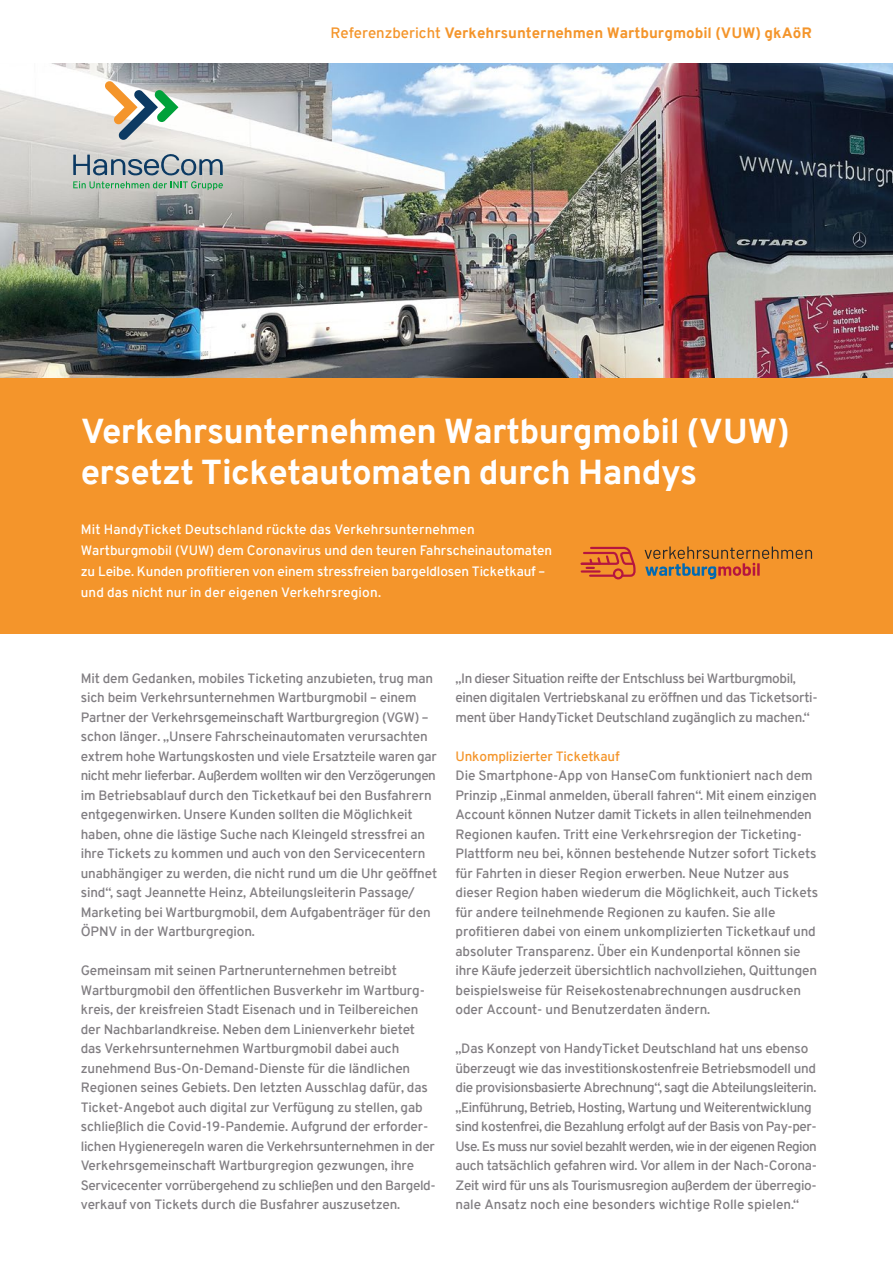
<style>
.page{position:relative;width:893px;height:1263px;background:#fff}
.page>*{position:absolute;margin:0;border:0;box-sizing:border-box;transform-origin:0 0}
.t1{font:700 34.5px/41.4px "Overpass";letter-spacing:-.015em;color:#fff}
.t2{font:700 15px "Overpass";color:#f4952b}
.t3{font:13.5px/19.5px "Overpass";letter-spacing:-.01em;color:#817e82}
.t4{font:13.5px/21px "Overpass";color:#fff}
.t5{font:13.5px "Overpass";letter-spacing:-.01em;color:#f4952b}
.s1{font-weight:400}
</style>
<div class="page">
<img style="left:0;top:64px;width:893px;height:315px">
<div style="left:0;top:379px;width:893px;height:255px;background:#f4952b"></div>
<svg style="left:645px;top:546px;width:167px;height:33px"></svg>
<svg style="left:580px;top:546px;width:56px;height:32px"></svg>
<div style="left:613px;top:568px;width:11px;height:11px;border:2px solid #b5163f;border-radius:50%"></div>
<svg style="left:104px;top:81px;width:74px;height:59px"></svg>
<svg style="left:73px;top:152px;width:150px;height:38px;background:#a4b4b2"></svg>
<p class="t2" style="left:330px;top:23px;width:483px"><span class="s1">Referenzbericht</span> Verkehrsunternehmen Wartburgmobil (VUW) gkAöR</p>
<h1 class="t1" style="left:81px;top:410px;width:711px">Verkehrsunternehmen Wartburgmobil (VUW) ersetzt Ticketautomaten durch Handys</h1>
<p class="t4" style="left:81px;top:519px;width:473px">Mit HandyTicket Deutschland rückte das Verkehrsunternehmen Wartburgmobil (VUW) dem Coronavirus und den teuren Fahrscheinautomaten zu Leibe. Kunden profitieren von einem stressfreien bargeldlosen Ticketkauf – und das nicht nur in der eigenen Verkehrsregion.</p>
<p class="t3" style="left:81px;top:668px;width:358px">Mit dem Gedanken, mobiles Ticketing anzubieten, trug man sich beim Verkehrsunternehmen Wartburgmobil – einem Partner der Verkehrsgemeinschaft Wartburgregion (VGW) – schon länger. „Unsere Fahrscheinautomaten verursachten extrem hohe Wartungskosten und viele Ersatzteile waren gar nicht mehr lieferbar. Außerdem wollten wir den Verzögerungen im Betriebsablauf durch den Ticketkauf bei den Busfahrern entgegenwirken. Unsere Kunden sollten die Möglichkeit haben, ohne die lästige Suche nach Kleingeld stressfrei an ihre Tickets zu kommen und auch von den Servicecentern unabhängiger zu werden, die nicht rund um die Uhr geöffnet sind“, sagt Jeannette Heinz, Abteilungsleiterin Passage/ Marketing bei Wartburgmobil, dem Aufgabenträger für den ÖPNV in der Wartburgregion.</p>
<p class="t3" style="left:81px;top:961px;width:356px">Gemeinsam mit seinen Partnerunternehmen betreibt Wartburgmobil den öffentlichen Busverkehr im Wartburg&shy;kreis, der kreisfreien Stadt Eisenach und in Teilbereichen der Nachbarlandkreise. Neben dem Linienverkehr bietet das Verkehrsunternehmen Wartburgmobil dabei auch zunehmend Bus-On-Demand-Dienste für die ländlichen Regionen seines Gebiets. Den letzten Ausschlag dafür, das Ticket-Angebot auch digital zur Verfügung zu stellen, gab schließlich die Covid-19-Pandemie. Aufgrund der erforder&shy;lichen Hygieneregeln waren die Verkehrsunternehmen in der Verkehrsgemeinschaft Wartburgregion gezwungen, ihre Servicecenter vorrübergehend zu schließen und den Bargeld&shy;verkauf von Tickets durch die Busfahrer auszusetzen.</p>
<p class="t3" style="left:455px;top:668px;width:362px">„In dieser Situation reifte der Entschluss bei Wartburgmobil, einen digitalen Vertriebskanal zu eröffnen und das Ticketsorti&shy;ment über HandyTicket Deutschland zugänglich zu machen.“</p>
<p class="t5" style="left:455px;top:747px;width:166px">Unkomplizierter Ticketkauf</p>
<p class="t3" style="left:455px;top:766px;width:364px">Die Smartphone-App von HanseCom funktioniert nach dem Prinzip „Einmal anmelden, überall fahren“. Mit einem einzigen Account können Nutzer damit Tickets in allen teilnehmenden Regionen kaufen. Tritt eine Verkehrsregion der Ticketing-Plattform neu bei, können bestehende Nutzer sofort Tickets für Fahrten in dieser Region erwerben. Neue Nutzer aus dieser Region haben wiederum die Möglichkeit, auch Tickets für andere teilnehmende Regionen zu kaufen. Sie alle profitieren dabei von einem unkomplizierten Ticketkauf und absoluter Transparenz. Über ein Kundenportal können sie ihre Käufe jederzeit übersichtlich nachvollziehen, Quittungen beispielsweise für Reisekostenabrechnungen ausdrucken oder Account- und Benutzerdaten ändern.</p>
<p class="t3" style="left:455px;top:1039px;width:363px">„Das Konzept von HandyTicket Deutschland hat uns ebenso überzeugt wie das investitionskostenfreie Betriebsmodell und die provisionsbasierte Abrechnung“, sagt die Abteilungsleiterin. „Einführung, Betrieb, Hosting, Wartung und Weiterentwicklung sind kostenfrei, die Bezahlung erfolgt auf der Basis von Pay-per-Use. Es muss nur soviel bezahlt werden, wie in der eigenen Region auch tatsächlich gefahren wird. Vor allem in der Nach-Corona-Zeit wird für uns als Tourismusregion außerdem der überregio&shy;nale Ansatz noch eine besonders wichtige Rolle spielen.“</p>
</div>
